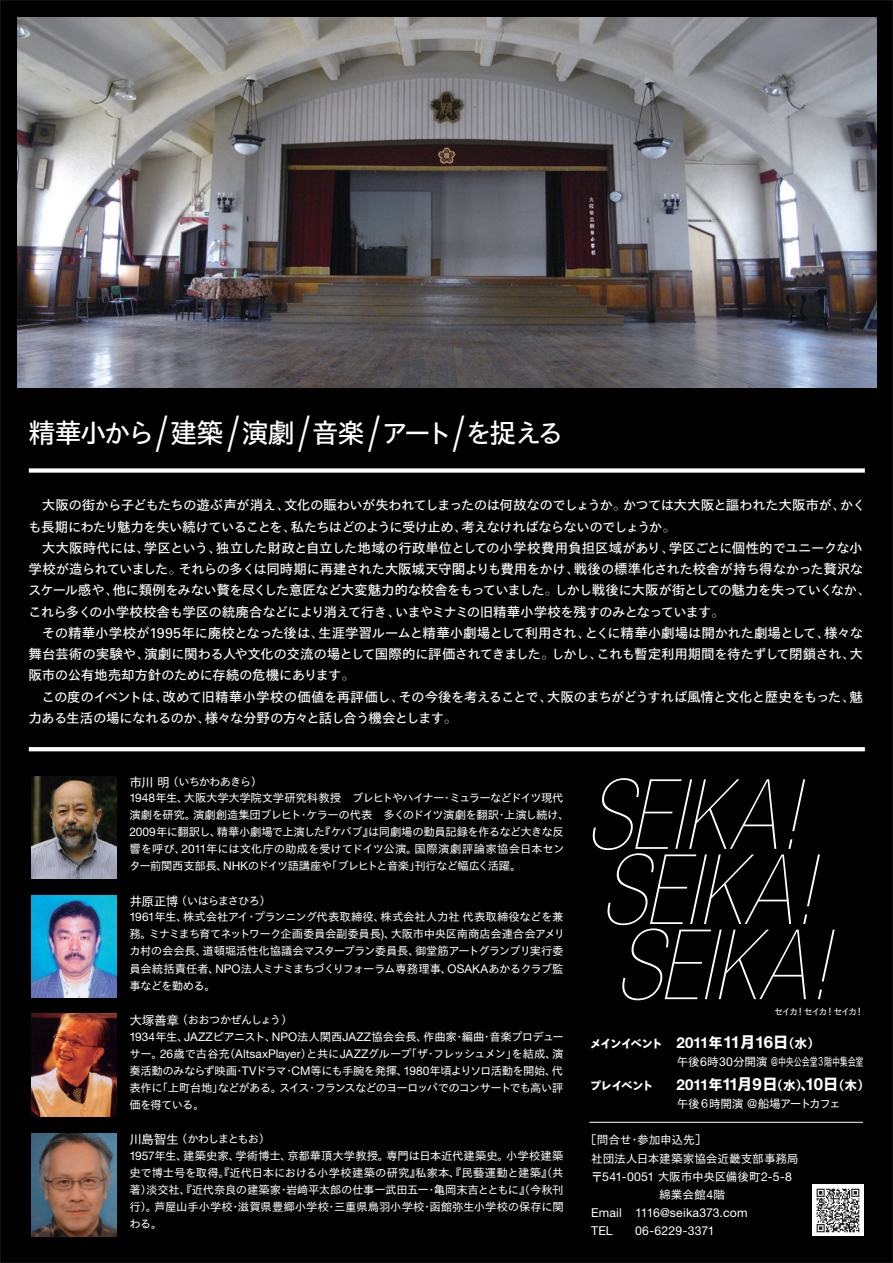
<style>
.page{position:relative;width:893px;height:1263px;background:#010101}
.page>*{position:absolute;margin:0;border:0;box-sizing:border-box;transform-origin:0 0}
.t1{font:italic 200 condensed 97.35px/75.2px "Helvetica Neue LT Std";color:#fff}
.t2{font:27.15px "TB Go Std Medium 90 pv RKSJ H";letter-spacing:-.04em;color:#fff}
.t3{font:700 16.8px "Helvetica Neue LT Std";color:#fff}
.t4{font:13.65px "TB Go Std Medium 90 pv RKSJ H";letter-spacing:-.005em;color:#fff}
.t5{font:13.35px/21.3px "TB Go Std Medium 90 pv RKSJ H";letter-spacing:-.075em;color:#fff}
.t6{font:12.3px/18px "Helvetica Neue LT Std";letter-spacing:.01em;color:#fff}
.t7{font:11.7px/18px "TB Go Pro Regular 90 pv RKSJ H";letter-spacing:-.02em;color:#fff}
.t8{font:11.7px "TB Go Std Ex Bold 90 pv RKSJ H";letter-spacing:-.11em;color:#fff}
.t9{font:11.7px "TB Go Pro Regular 90 pv RKSJ H";letter-spacing:-.105em;color:#fff}
.t10{font:11.4px/16.8px "TB Go Pro Regular 90 pv RKSJ H";letter-spacing:-.035em;color:#fff}
.t11{font:11.4px/16.8px "TB Go Pro Regular 90 pv RKSJ H";letter-spacing:-.065em;color:#fff}
.t12{font:11.4px/16.8px "TB Go Pro Regular 90 pv RKSJ H";letter-spacing:-.015em;color:#fff}
.t13{font:9px "TB Go Pro Regular 90 pv RKSJ H";letter-spacing:-.185em;color:#fff}
.s1{font-size:26.55px}
.s2{font-family:"Helvetica Neue LT Std";font-size:48.45px}
.s3{font-size:13.65px}
.s4{font-family:"Ryumin Pr 5 Light 90 pv RKSJ H";font-size:13.65px}
.s5{font-size:13.35px}
.s6{font-family:"Ryumin Pr 5 Light 90 pv RKSJ H"}
.s7{font-family:"Univers LT Std";font-size:14.25px}
.s8{font-size:12.75px}
.s9{font-family:"Helvetica Neue LT Std";font-size:12px}
.s10{font-family:"Helvetica Neue LT Std";font-weight:700;font-size:15px}
.s11{font-size:14.4px}
.s12{font-family:"Helvetica Neue LT Std";font-weight:700;font-size:16.8px}
.s13{font-size:15.9px}
.s14{font-family:"TB Go Pro Bold 90 pv RKSJ H";font-size:12.75px}
.s15{font-family:"Helvetica Neue LT Std";font-size:12.3px}
.s16{font-size:15px}
.s17{font-family:"TB Go Std Ex Bold 90 pv RKSJ H";font-weight:400;font-size:14.4px}
.s18{font-family:"TB Go Std Ex Bold 90 pv RKSJ H";font-weight:400;font-size:15.9px}
.s19{font-family:"TB Go Pro Bold 90 pv RKSJ H";font-weight:400;font-size:12.75px}
.s20{font-family:"TB Go Std Ex Bold 90 pv RKSJ H";font-weight:400;font-size:12.75px}
.s21{font-family:"TB Go Pro Bold 90 pv RKSJ H";font-weight:400;font-size:15.9px}
.s22{font-family:"TB Go Pro Regular 90 pv RKSJ H";font-size:11.7px}
</style>
<div class="page">
<img style="left:17px;top:17px;width:859px;height:370px">
<img style="left:31px;top:776px;width:85px;height:103px">
<img style="left:31px;top:895px;width:85px;height:103px">
<img style="left:31px;top:1014px;width:85px;height:103px">
<img style="left:31px;top:1133px;width:85px;height:103px">
<div style="left:29px;top:468px;width:836px;height:5px;background:#fff"></div>
<svg style="left:29px;top:747px;width:836px;height:4px;fill:#fff"></svg>
<hr style="left:589px;top:1122px;width:274px;height:1px;background:#fff">
<img style="left:812px;top:1185px;width:51px;height:51px">
<h2 class="t2" style="left:29px;top:423px;width:537px">精華小<span class="s1">から</span><span class="s2">/</span> 建築<span class="s2">/</span> 演劇 <span class="s2">/</span> 音楽<span class="s2">/</span> <span class="s1">アート</span><span class="s2">/</span><span class="s1">を</span>捉<span class="s1">える</span></h2>
<p class="t5" style="left:29px;top:496px;width:839px"><span class="s3">　大阪</span>の<span class="s3">街</span>から<span class="s3">子</span>どもたちの<span class="s3">遊</span>ぶ<span class="s3">声</span>が<span class="s3">消</span>え<span class="s4">、</span><span class="s3">文化</span>の<span class="s3">賑</span>わいが<span class="s3">失</span>われてしまったのは<span class="s3">何故</span>なのでしょうか<span class="s4">。</span>かつては<span class="s3">大大阪</span>と<span class="s3">謳</span>われた<span class="s3">大阪市</span>が<span class="s4">、</span>かくも<span class="s3">長期</span>にわたり<span class="s3">魅力</span>を<span class="s3">失</span>い<span class="s3">続</span>けていることを<span class="s4">、</span><span class="s3">私</span>たちはどのように<span class="s3">受</span>け<span class="s3">止</span>め<span class="s4">、</span><span class="s3">考</span>えなければならないのでしょうか<span class="s4">。</span></p>
<p class="t4" style="left:29px;top:543px;width:836px">　大大阪時代<span class="s5">には</span><span class="s6">、</span>学区<span class="s5">という</span><span class="s6">、</span>独立<span class="s5">した</span>財政<span class="s5">と</span>自立<span class="s5">した</span>地域<span class="s5">の</span>行政単位<span class="s5">としての</span>小学校費用負担区域<span class="s5">があり</span><span class="s6">、</span>学区<span class="s5">ごとに</span>個性的<span class="s5">でユニークな</span>小</p>
<p class="t5" style="left:29px;top:560px;width:844px"><span class="s3">学校</span>が<span class="s3">造</span>られていました<span class="s4">。</span>それらの<span class="s3">多</span>くは<span class="s3">同時期</span>に<span class="s3">再建</span>された<span class="s3">大阪城天守閣</span>よりも<span class="s3">費用</span>をかけ<span class="s4">、</span><span class="s3">戦後</span>の<span class="s3">標準化</span>された<span class="s3">校舎</span>が<span class="s3">持</span>ち<span class="s3">得</span>なかった<span class="s3">贅沢</span>なスケール<span class="s3">感</span>や<span class="s4">、</span><span class="s3">他</span>に<span class="s3">類例</span>をみない<span class="s3">贅</span>を<span class="s3">尽</span>くした<span class="s3">意匠</span>など<span class="s3">大変魅力的</span>な<span class="s3">校舎</span>をもっていました<span class="s4">。</span>しかし<span class="s3">戦後</span>に<span class="s3">大阪</span>が<span class="s3">街</span>としての<span class="s3">魅力</span>を<span class="s3">失</span>っていくなか<span class="s4">、</span>これら<span class="s3">多</span>くの<span class="s3">小学校校舎</span>も<span class="s3">学区</span>の<span class="s3">統廃合</span>などにより<span class="s3">消</span>えて<span class="s3">行</span>き<span class="s4">、</span>いまやミナミの<span class="s3">旧精華小学校</span>を<span class="s3">残</span>すのみとなっています<span class="s4">。</span></p>
<p class="t4" style="left:42px;top:628px;width:823px"><span class="s5">その</span>精華小学校<span class="s5">が</span><span class="s7">1995</span>年<span class="s5">に</span>廃校<span class="s5">となった</span>後<span class="s5">は</span><span class="s6">、</span>生涯学習<span class="s5">ルームと</span>精華小劇場<span class="s5">として</span>利用<span class="s5">され</span><span class="s6">、</span><span class="s5">とくに</span>精華小劇場<span class="s5">は</span>開<span class="s5">かれた</span>劇場<span class="s5">として</span><span class="s6">、</span>様々<span class="s5">な</span></p>
<p class="t5" style="left:29px;top:645px;width:836px"><span class="s3">舞台芸術</span>の<span class="s3">実験</span>や<span class="s4">、</span><span class="s3">演劇</span>に<span class="s3">関</span>わる<span class="s3">人</span>や<span class="s3">文化</span>の<span class="s3">交流</span>の<span class="s3">場</span>として<span class="s3">国際的</span>に<span class="s3">評価</span>されてきました<span class="s4">。</span>しかし<span class="s4">、</span>これも<span class="s3">暫定利用期間</span>を<span class="s3">待</span>たずして<span class="s3">閉鎖</span>され<span class="s4">、</span><span class="s3">大</span></p>
<p class="t4" style="left:29px;top:670px;width:328px">阪市<span class="s5">の</span>公有地売却方針<span class="s5">のために</span>存続<span class="s5">の</span>危機<span class="s5">にあります</span><span class="s6">。</span></p>
<p class="t5" style="left:29px;top:688px;width:836px;text-indent:13px">この<span class="s3">度</span>のイベントは<span class="s4">、</span><span class="s3">改</span>めて<span class="s3">旧精華小学校</span>の<span class="s3">価値</span>を<span class="s3">再評価</span>し<span class="s4">、</span>その<span class="s3">今後</span>を<span class="s3">考</span>えることで<span class="s4">、</span><span class="s3">大阪</span>のまちがどうすれば<span class="s3">風情</span>と<span class="s3">文化</span>と<span class="s3">歴史</span>をもった<span class="s4">、</span><span class="s3">魅力</span>ある<span class="s3">生活</span>の<span class="s3">場</span>になれるのか<span class="s4">、</span><span class="s3">様々</span>な<span class="s3">分野</span>の<span class="s3">方々</span>と<span class="s3">話</span>し<span class="s3">合</span>う<span class="s3">機会</span>とします<span class="s4">。</span></p>
<p class="t10" style="left:129px;top:775px;width:442px"><span class="s8">市川明</span>（いちかわあきら）<br><span class="s9">1948</span>年生、大阪大学大学院文学研究科教授　ブレヒトやハイナー・ミュラーなどドイツ現代演劇を研究。演劇創造集団ブレヒト・ケラーの代表　多くのドイツ演劇を翻訳・上演し続け、<span class="s9">2009</span>年に翻訳し、精華小劇場で上演した『ケバブ』は同劇場の動員記録を作るなど大きな反響を呼び、<span class="s9">2011</span>年には文化庁の助成を受けてドイツ公演。国際演劇評論家協会日本センター前関西支部長、<span class="s9">NHK</span>のドイツ語講座や「ブレヒトと音楽」刊行など幅広く活躍。</p>
<p class="t10" style="left:129px;top:894px;width:437px"><span class="s8">井原正博</span>（いはらまさひろ）<br><span class="s9">1961</span>年生、株式会社アイ・プランニング代表取締役、株式会社人力社代表取締役などを兼務。ミナミまち育てネットワーク企画委員会副委員長<span class="s9">)</span>、大阪市中央区南商店会連合会アメリカ村の会会長、道頓堀活性化協議会マスタープラン委員長、御堂筋アートグランプリ実行委員会統括責任者、<span class="s9">NPO</span>法人ミナミまちづくりフォーラム専務理事、<span class="s9">OSAKA</span>あかるクラブ監事などを勤める。</p>
<p class="t11" style="left:129px;top:1013px;width:436px"><span class="s8">大塚善章</span>（おおつかぜんしょう）<br><span class="s9">1934</span>年生、<span class="s9">JAZZ</span>ピアニスト、<span class="s9">NPO</span>法人関西<span class="s9">JAZZ</span>協会会長、作曲家・編曲・音楽プロデューサー。<span class="s9">26</span>歳で古谷充（<span class="s9">AltsaxPlayer</span>）と共に<span class="s9">JAZZ</span>グループ「ザ・フレッシュメン」を結成、演奏活動のみならず映画・<span class="s9">TV</span>ドラマ・<span class="s9">CM</span>等にも手腕を発揮、<span class="s9">1980</span>年頃よりソロ活動を開始、代表作に「上町台地」などがある。スイス・フランスなどのヨーロッパでのコンサートでも高い評価を得ている。</p>
<p class="t12" style="left:129px;top:1132px;width:436px"><span class="s8">川島智生</span>（かわしまともお）<br><span class="s9">1957</span>年生、建築史家、学術博士、京都華頂大学教授。専門は日本近代建築史。小学校建築史で博士号を取得。『近代日本における小学校建築の研究』私家本、『民藝運動と建築』（共著）淡交社、『近代奈良の建築家・岩﨑平太郎の仕事一武田五一・亀岡末吉とともに』（今秋刊行）。芦屋山手小学校・滋賀県豊郷小学校・三重県鳥羽小学校・函館弥生小学校の保存に関わる。</p>
<p class="t7" style="left:591px;top:1133px;width:209px;text-indent:-6px">［問合せ・参加申込先］<br>社団法人日本建築家協会近畿支部事務局</p>
<h1 class="t1" style="left:586px;top:778px;width:244px">SEIKA!<br>SEIKA!<br>SEIKA!</h1>
<p class="t13" style="left:774px;top:1008px;width:91px">セイカ！セイカ！セイカ！</p>
<p class="t8" style="left:590px;top:1039px;width:232px">メインイベント <span class="s10">2011</span><span class="s11">年</span><span class="s12">11</span><span class="s13">月</span><span class="s12">16</span><span class="s13">日</span><span class="s14">（</span><span class="s8">水</span><span class="s14">）</span></p>
<p class="t7" style="left:677px;top:1054px;width:188px">午後<span class="s15">6</span>時<span class="s15">30</span>分開演＠中央公会堂３階中集会室</p>
<p class="t8" style="left:590px;top:1081px;width:66px">プレイベント</p>
<p class="t3" style="left:676px;top:1075px;width:195px"><span class="s16">2011</span><span class="s17">年</span>11<span class="s18">月</span>9<span class="s18">日</span><span class="s19">（</span><span class="s20">水</span><span class="s19">）</span><span class="s21">、</span>10<span class="s18">日</span><span class="s19">（</span><span class="s20">木</span><span class="s19">）</span></p>
<p class="t9" style="left:677px;top:1099px;width:166px">午後６時開演＠船場アートカフェ</p>
<p class="t6" style="left:591px;top:1167px;width:202px"><span class="s22">〒</span>541-0051 <span class="s22">大阪市中央区備後町</span>2-5-8</p>
<p class="t7" style="left:591px;top:1187px;width:136px">　　　　　　綿業会館<span class="s15">4</span>階</p>
<p class="t6" style="left:591px;top:1203px;width:158px">Email 1116@seika373.com<br>TEL</p>
<p class="t6" style="left:635px;top:1221px;width:81px">06-6229-3371</p>
</div>
